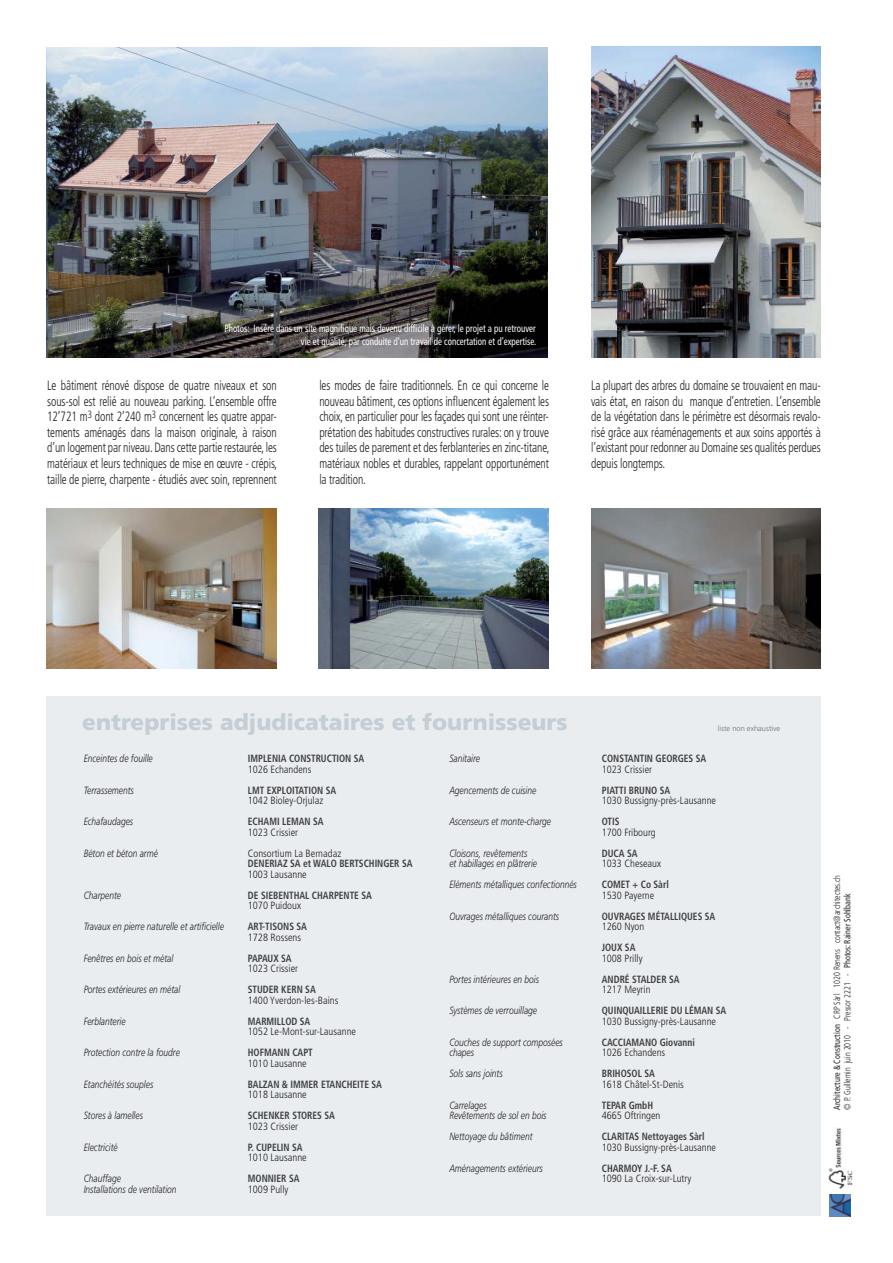
<style>
.page{position:relative;width:893px;height:1263px;background:#fff}
.page>*{position:absolute;margin:0;border:0;box-sizing:border-box;transform-origin:0 0}
.t1{font:900 22.5px "Frutiger";color:#c4ced4}
.t2{font:300 condensed 13.5px/15.6px "Frutiger";letter-spacing:-.01em;color:#231f20;text-align:justify;scale:.85 1}
.t3{font:italic 300 10.5px/10.5px "Frutiger";color:#231f20;scale:.8 1}
.t4{font:300 condensed 10.5px/21px "Frutiger";color:#231f20}
.t5{font:700 condensed 10.5px "Frutiger";color:#404041;scale:.9 1}
.t6{font:condensed 10.5px/13.5px "Frutiger";color:#fff;text-align:right;scale:.85 1}
.t7{font:300 condensed 9px/10.5px "Frutiger";color:#231f20;scale:.9 1}
.t8{font:300 7.5px "Frutiger";color:#6d6e70}
.s1{font-weight:400}
</style>
<div class="page">
<img style="left:829px;top:1195px;width:21px;height:21px">
<img style="left:828px;top:1128px;width:24px;height:60px">
<img style="left:47px;top:509px;width:229px;height:159px">
<img style="left:46px;top:47px;width:502px;height:311px">
<img style="left:591px;top:47px;width:230px;height:310px">
<img style="left:319px;top:509px;width:230px;height:159px">
<img style="left:591px;top:509px;width:230px;height:159px">
<div style="left:47px;top:696px;width:774px;height:520px;background:#e9edf0"></div>
<p class="t6" style="left:224px;top:322px;width:368px">Photos: Inséré dans un site magnifique mais devenu difficile à gérer, le projet a pu retrouver vie et qualité, par conduite d’un travail de concertation et d’expertise.</p>
<p class="t2" style="left:47px;top:379px;width:272px">Le bâtiment rénové dispose de quatre niveaux et son sous-sol est relié au nouveau parking. L’ensemble offre 12’721 m<sup>3</sup> dont 2’240 m<sup>3</sup> concernent les quatre appar&shy;tements aménagés dans la maison originale, à raison d’un logement par niveau. Dans cette partie restaurée, les matériaux et leurs techniques de mise en œuvre - crépis, taille de pierre, charpente - étudiés avec soin, reprennent</p>
<p class="t2" style="left:319px;top:379px;width:272px">les modes de faire traditionnels. En ce qui concerne le nouveau bâtiment, ces options influencent également les choix, en particulier pour les façades qui sont une réinter&shy;prétation des habitudes constructives rurales: on y trouve des tuiles de parement et des ferblanteries en zinc-titane, matériaux nobles et durables, rappelant opportunément la tradition.</p>
<p class="t2" style="left:591px;top:379px;width:272px">La plupart des arbres du domaine se trouvaient en mau&shy;vais état, en raison du manque d’entretien. L’ensemble de la végétation dans le périmètre est désormais revalo&shy;risé grâce aux réaménagements et aux soins apportés à l’existant pour redonner au Domaine ses qualités perdues depuis longtemps.</p>
<h1 class="t1" style="left:82px;top:714px;width:487px">entreprises adjudicataires et fournisseurs</h1>
<p class="t8" style="left:718px;top:725px;width:64px">liste non exhaustive</p>
<p class="t3" style="left:84px;top:754px;width:88px">Enceintes de fouille</p>
<p class="t3" style="left:84px;top:786px;width:64px">Terrassements</p>
<p class="t3" style="left:84px;top:817px;width:63px">Echafaudages</p>
<p class="t3" style="left:84px;top:849px;width:94px">Béton et béton armé</p>
<p class="t3" style="left:84px;top:891px;width:48px">Charpente</p>
<p class="t3" style="left:84px;top:922px;width:177px">Travaux en pierre naturelle et artificielle</p>
<p class="t3" style="left:84px;top:954px;width:114px">Fenêtres en bois et métal</p>
<p class="t3" style="left:84px;top:985px;width:122px">Portes extérieures en métal</p>
<p class="t3" style="left:84px;top:1017px;width:54px">Ferblanterie</p>
<p class="t3" style="left:84px;top:1048px;width:122px">Protection contre la foudre</p>
<p class="t3" style="left:84px;top:1080px;width:88px">Etanchéités souples</p>
<p class="t3" style="left:84px;top:1111px;width:76px">Stores à lamelles</p>
<p class="t3" style="left:84px;top:1143px;width:44px">Electricité</p>
<p class="t3" style="left:84px;top:1174px;width:118px">Chauffage<br>Installations de ventilation</p>
<p class="t5" style="left:248px;top:754px;width:131px">IMPLENIA CONSTRUCTION SA</p>
<p class="t4" style="left:248px;top:759px;width:65px">1026 Echandens</p>
<p class="t5" style="left:248px;top:786px;width:100px">LMT EXPLOITATION SA</p>
<p class="t4" style="left:248px;top:791px;width:77px">1042 Bioley-Orjulaz</p>
<p class="t5" style="left:248px;top:817px;width:86px">ECHAMI LEMAN SA</p>
<p class="t4" style="left:248px;top:822px;width:95px">1023 Crissier<br>Consortium La Bernadaz</p>
<p class="t5" style="left:248px;top:859px;width:184px">DENERIAZ SA et WALO BERTSCHINGER SA</p>
<p class="t4" style="left:248px;top:864px;width:60px">1003 Lausanne</p>
<p class="t5" style="left:248px;top:891px;width:139px">DE SIEBENTHAL CHARPENTE SA</p>
<p class="t4" style="left:248px;top:896px;width:55px">1070 Puidoux</p>
<p class="t5" style="left:248px;top:922px;width:67px">ART-TISONS SA</p>
<p class="t4" style="left:248px;top:927px;width:55px">1728 Rossens</p>
<p class="t5" style="left:248px;top:954px;width:50px">PAPAUX SA</p>
<p class="t4" style="left:248px;top:959px;width:52px">1023 Crissier</p>
<p class="t5" style="left:248px;top:985px;width:77px">STUDER KERN SA</p>
<p class="t4" style="left:248px;top:990px;width:92px">1400 Yverdon-les-Bains</p>
<p class="t5" style="left:248px;top:1017px;width:71px">MARMILLOD SA</p>
<p class="t4" style="left:248px;top:1022px;width:110px">1052 Le-Mont-sur-Lausanne</p>
<p class="t5" style="left:248px;top:1048px;width:74px">HOFMANN CAPT</p>
<p class="t4" style="left:248px;top:1053px;width:60px">1010 Lausanne</p>
<p class="t5" style="left:248px;top:1080px;width:151px">BALZAN &amp; IMMER ETANCHEITE SA</p>
<p class="t4" style="left:248px;top:1085px;width:60px">1018 Lausanne</p>
<p class="t5" style="left:248px;top:1111px;width:98px">SCHENKER STORES SA</p>
<p class="t4" style="left:248px;top:1116px;width:52px">1023 Crissier</p>
<p class="t5" style="left:248px;top:1143px;width:62px">P. CUPELIN SA</p>
<p class="t4" style="left:248px;top:1148px;width:60px">1010 Lausanne</p>
<p class="t5" style="left:248px;top:1174px;width:59px">MONNIER SA</p>
<p class="t4" style="left:248px;top:1179px;width:42px">1009 Pully</p>
<p class="t3" style="left:449px;top:754px;width:40px">Sanitaire</p>
<p class="t3" style="left:449px;top:786px;width:110px">Agencements de cuisine</p>
<p class="t3" style="left:449px;top:817px;width:129px">Ascenseurs et monte-charge</p>
<p class="t3" style="left:449px;top:849px;width:111px">Cloisons, revêtements<br>et habillages en plâtrerie</p>
<p class="t3" style="left:449px;top:880px;width:161px">Eléments métalliques confectionnés</p>
<p class="t3" style="left:449px;top:912px;width:139px">Ouvrages métalliques courants</p>
<p class="t3" style="left:449px;top:975px;width:114px">Portes intérieures en bois</p>
<p class="t3" style="left:449px;top:1006px;width:111px">Systèmes de verrouillage</p>
<p class="t3" style="left:449px;top:1038px;width:143px">Couches de support composées chapes</p>
<p class="t3" style="left:449px;top:1069px;width:68px">Sols sans joints</p>
<p class="t3" style="left:449px;top:1101px;width:123px">Carrelages<br>Revêtements de sol en bois</p>
<p class="t3" style="left:449px;top:1132px;width:105px">Nettoyage du bâtiment</p>
<p class="t3" style="left:449px;top:1164px;width:118px">Aménagements extérieurs</p>
<p class="t5" style="left:602px;top:754px;width:118px">CONSTANTIN GEORGES SA</p>
<p class="t4" style="left:602px;top:759px;width:52px">1023 Crissier</p>
<p class="t5" style="left:602px;top:786px;width:77px">PIATTI BRUNO SA</p>
<p class="t4" style="left:602px;top:791px;width:116px">1030 Bussigny-près-Lausanne</p>
<p class="t5" style="left:602px;top:817px;width:21px">OTIS</p>
<p class="t4" style="left:602px;top:822px;width:56px">1700 Fribourg</p>
<p class="t5" style="left:602px;top:849px;width:41px">DUCA SA</p>
<p class="t4" style="left:602px;top:854px;width:61px">1033 Cheseaux</p>
<p class="t5" style="left:602px;top:880px;width:76px">COMET + Co Sàrl</p>
<p class="t4" style="left:602px;top:885px;width:54px">1530 Payerne</p>
<p class="t5" style="left:602px;top:912px;width:128px">OUVRAGES MÉTALLIQUES SA</p>
<p class="t4" style="left:602px;top:917px;width:44px">1260 Nyon</p>
<p class="t5" style="left:602px;top:943px;width:39px">JOUX SA</p>
<p class="t4" style="left:602px;top:948px;width:42px">1008 Prilly</p>
<p class="t5" style="left:602px;top:975px;width:88px">ANDRÉ STALDER SA</p>
<p class="t4" style="left:602px;top:980px;width:50px">1217 Meyrin</p>
<p class="t5" style="left:602px;top:1006px;width:140px">QUINQUAILLERIE DU LÉMAN SA</p>
<p class="t4" style="left:602px;top:1011px;width:116px">1030 Bussigny-près-Lausanne</p>
<p class="t5" style="left:602px;top:1038px;width:105px">CACCIAMANO Giovanni</p>
<p class="t4" style="left:602px;top:1043px;width:65px">1026 Echandens</p>
<p class="t5" style="left:602px;top:1069px;width:60px">BRIHOSOL SA</p>
<p class="t4" style="left:602px;top:1074px;width:83px">1618 Châtel-St-Denis</p>
<p class="t5" style="left:602px;top:1101px;width:58px">TEPAR GmbH</p>
<p class="t4" style="left:602px;top:1106px;width:60px">4665 Oftringen</p>
<p class="t5" style="left:602px;top:1132px;width:116px">CLARITAS Nettoyages Sàrl</p>
<p class="t4" style="left:602px;top:1137px;width:116px">1030 Bussigny-près-Lausanne</p>
<p class="t5" style="left:602px;top:1164px;width:79px">CHARMOY J.-F. SA</p>
<p class="t4" style="left:602px;top:1169px;width:91px">1090 La Croix-sur-Lutry</p>
<p class="t7" style="left:832px;top:1110px;width:262px;rotate:-90deg"><span class="s1">Architecture &amp; Construction</span> CRP Sàrl 1020 Renens contact@architectes.ch © P. Guillemin juin 2010 - Pressor 2221 - <span class="s1">Photos: Rainer Sohlbank</span></p>
</div>
